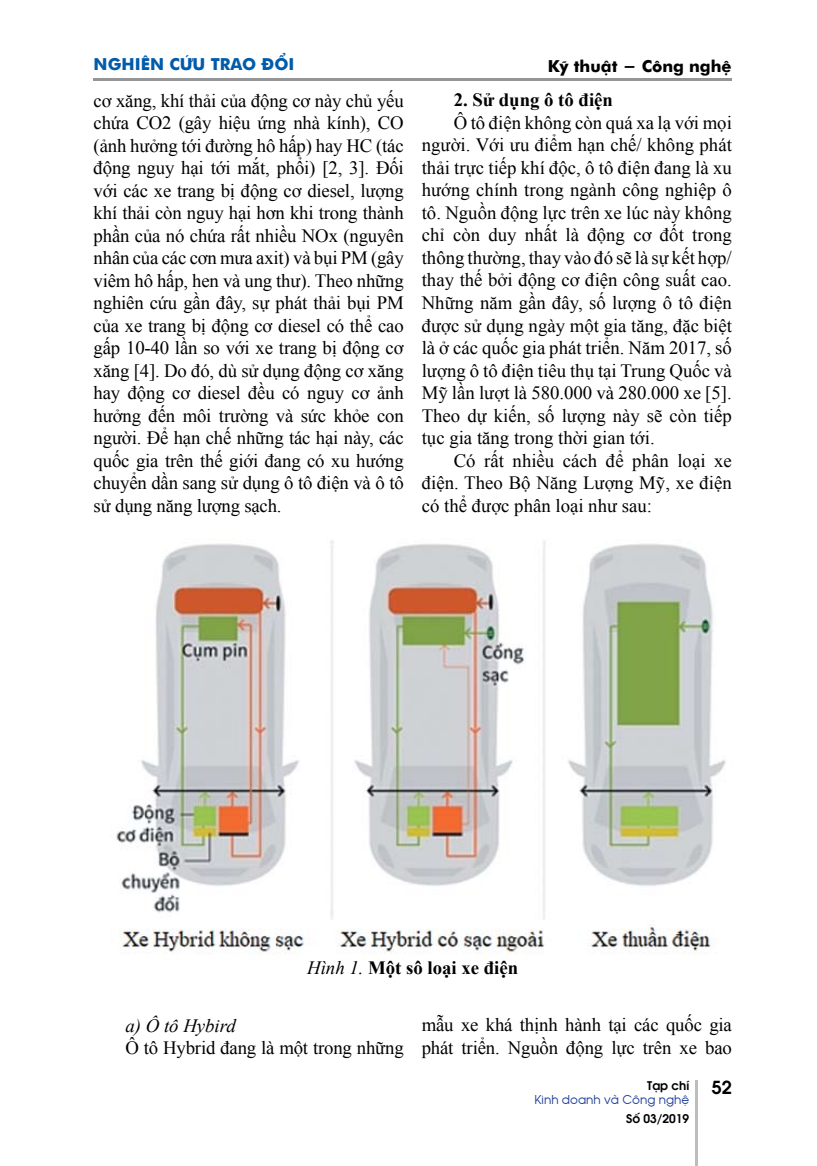
<style>
.page{position:relative;width:817px;height:1166px;background:#fff}
.page>*{position:absolute;margin:0;border:0;box-sizing:border-box;transform-origin:0 0}
.t1{font:18.75px/22.5px "Times New Roman";letter-spacing:-.01em;color:#000;text-align:justify}
.t2{font:700 18.75px "Times New Roman";color:#000}
.t3{font:italic 18.75px "Times New Roman";color:#000}
.t4{font:700 16.5px "Futura";color:#005bab}
.t5{font:700 16.5px "Futura";color:#000}
.t6{font:12px/14.4px "Avant Garde";color:#21409a}
.t7{font:600 12px "Avant Garde";color:#000}
.s1{font-weight:400;font-style:italic}
.s2{font-weight:600;color:#000}
.s3{font-weight:600;font-size:18px;color:#000}
</style>
<div class="page">
<hr style="left:94px;top:79px;width:637px;height:2px;background:#939598">
<hr style="left:695px;top:1080px;width:2px;height:85px;background:#bcbdc0">
<img style="left:116px;top:540px;width:610px;height:415px">
<p class="t4" style="left:94px;top:52px;width:202px">NGHIÊN CỨU TRAO ĐỔI</p>
<p class="t5" style="left:547px;top:54px;width:185px">Kỹ thuật - Công nghệ</p>
<p class="t1" style="left:94px;top:89px;width:311px">cơ xăng, khí thải của động cơ này chủ yếu chứa CO2 (gây hiệu ứng nhà kính), CO (ảnh hưởng tới đường hô hấp) hay HC (tác động nguy hại tới mắt, phổi) [2, 3]. Đối với các xe trang bị động cơ diesel, lượng khí thải còn nguy hại hơn khi trong thành phần của nó chứa rất nhiều NOx (nguyên nhân của các cơn mưa axit) và bụi PM (gây viêm hô hấp, hen và ung thư). Theo những nghiên cứu gần đây, sự phát thải bụi PM của xe trang bị động cơ diesel có thể cao gấp 10-40 lần so với xe trang bị động cơ xăng [4]. Do đó, dù sử dụng động cơ xăng hay động cơ diesel đều có nguy cơ ảnh hưởng đến môi trường và sức khỏe con người. Để hạn chế những tác hại này, các quốc gia trên thế giới đang có xu hướng chuyển dần sang sử dụng ô tô điện và ô tô sử dụng năng lượng sạch.</p>
<p class="t2" style="left:453px;top:87px;width:161px">2. Sử dụng ô tô điện</p>
<p class="t1" style="left:421px;top:111px;width:311px;text-indent:32px">Ô tô điện không còn quá xa lạ với mọi người. Với ưu điểm hạn chế/ không phát thải trực tiếp khí độc, ô tô điện đang là xu hướng chính trong ngành công nghiệp ô tô. Nguồn động lực trên xe lúc này không chỉ còn duy nhất là động cơ đốt trong thông thường, thay vào đó sẽ là sự kết hợp/ thay thế bởi động cơ điện công suất cao.<br>Những năm gần đây, số lượng ô tô điện được sử dụng ngày một gia tăng, đặc biệt là ở các quốc gia phát triển. Năm 2017, số lượng ô tô điện tiêu thụ tại Trung Quốc và Mỹ lần lượt là 580.000 và 280.000 xe [5].<br>Theo dự kiến, số lượng này sẽ còn tiếp tục gia tăng trong thời gian tới.</p>
<p class="t1" style="left:421px;top:448px;width:311px;text-indent:32px">Có rất nhiều cách để phân loại xe điện. Theo Bộ Năng Lượng Mỹ, xe điện có thể được phân loại như sau:</p>
<p class="t2" style="left:307px;top:954px;width:212px"><span class="s1">Hình 1.</span> Một số loại xe điện</p>
<p class="t3" style="left:125px;top:1011px;width:112px">a) Ô tô Hybird</p>
<p class="t1" style="left:125px;top:1035px;width:280px">Ô tô Hybrid đang là một trong những</p>
<p class="t1" style="left:421px;top:1013px;width:311px">mẫu xe khá thịnh hành tại các quốc gia phát triển. Nguồn động lực trên xe bao</p>
<p class="t6" style="left:534px;top:1076px;width:199px;text-indent:113px"><span class="s2">Tạp chí</span> <span class="s3">52<br></span>Kinh doanh và Công nghệ</p>
<p class="t7" style="left:626px;top:1108px;width:65px">Số 03/2019</p>
</div>
